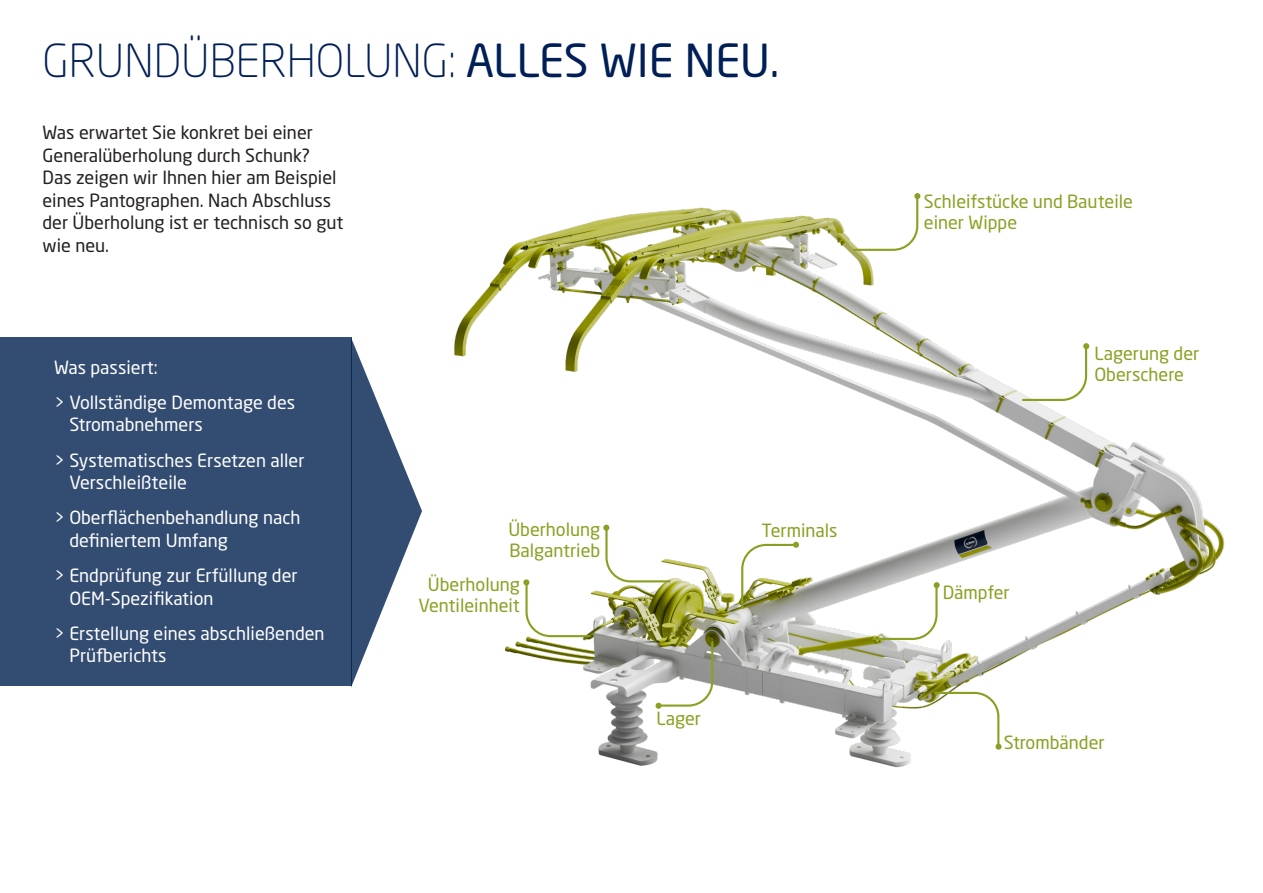
<style>
.page{position:relative;width:1263px;height:893px;background:#fff}
.page>*{position:absolute;margin:0;border:0;box-sizing:border-box;transform-origin:0 0}
.t1{font:300 45px "Neo Sans Pro";color:#001f56}
.t2{font:18px/22.5px "Neo Sans Pro";color:#fff}
.t3{font:18px/22.5px "Neo Sans Pro";color:#231f20}
.t4{font:18px/21px "Neo Sans Pro";color:#8aa022}
.s1{font-weight:400}
</style>
<div class="page">
<img style="left:127px;top:194px;width:1098px;height:574px">
<svg style="left:852px;top:193px;width:68px;height:59px"></svg>
<svg style="left:603px;top:525px;width:69px;height:58px"></svg>
<svg style="left:1021px;top:343px;width:68px;height:59px"></svg>
<svg style="left:523px;top:579px;width:69px;height:59px"></svg>
<div style="left:0;top:338px;width:351px;height:348px;background:#334c71"></div>
<svg style="left:351px;top:338px;width:71px;height:349px"></svg>
<svg style="left:933px;top:691px;width:68px;height:59px"></svg>
<svg style="left:871px;top:582px;width:69px;height:59px"></svg>
<svg style="left:655px;top:640px;width:59px;height:69px"></svg>
<svg style="left:740px;top:542px;width:59px;height:68px"></svg>
<p class="t1" style="left:43px;top:34px;width:738px">GRUNDÜBERHOLUNG: <span class="s1">ALLES WIE NEU.</span></p>
<p class="t3" style="left:43px;top:121px;width:302px">Was erwartet Sie konkret bei einer<br>Generalüberholung durch Schunk?<br>Das zeigen wir Ihnen hier am Beispiel eines Pantographen. Nach Abschluss der Überholung ist er technisch so gut wie neu.</p>
<p class="t2" style="left:54px;top:355px;width:105px">Was passiert:</p>
<p class="t2" style="left:69px;top:391px;width:227px;text-indent:-15px">&gt; Vollständige Demontage des<br>Stromabnehmers</p>
<p class="t2" style="left:69px;top:448px;width:237px;text-indent:-15px">&gt; Systematisches Ersetzen aller<br>Verschleißteile</p>
<p class="t2" style="left:69px;top:506px;width:233px;text-indent:-15px">&gt; Oberflächenbehandlung nach definiertem Umfang</p>
<p class="t2" style="left:69px;top:564px;width:230px;text-indent:-15px">&gt; Endprüfung zur Erfüllung der<br>OEM-Spezifikation</p>
<p class="t2" style="left:69px;top:622px;width:257px;text-indent:-15px">&gt; Erstellung eines abschließenden<br>Prüfberichts</p>
<p class="t4" style="left:508px;top:519px;width:93px">Überholung</p>
<p class="t4" style="left:509px;top:540px;width:92px">Balgantrieb</p>
<p class="t4" style="left:428px;top:574px;width:93px">Überholung</p>
<p class="t4" style="left:418px;top:595px;width:103px">Ventileinheit</p>
<p class="t4" style="left:656px;top:707px;width:46px">Lager</p>
<p class="t4" style="left:761px;top:520px;width:78px">Terminals</p>
<p class="t4" style="left:924px;top:190px;width:211px">Schleifstücke und Bauteile einer Wippe</p>
<p class="t4" style="left:943px;top:581px;width:68px">Dämpfer</p>
<p class="t4" style="left:1094px;top:342px;width:106px">Lagerung der<br>Oberschere</p>
<p class="t4" style="left:1004px;top:732px;width:102px">Strombänder</p>
</div>
